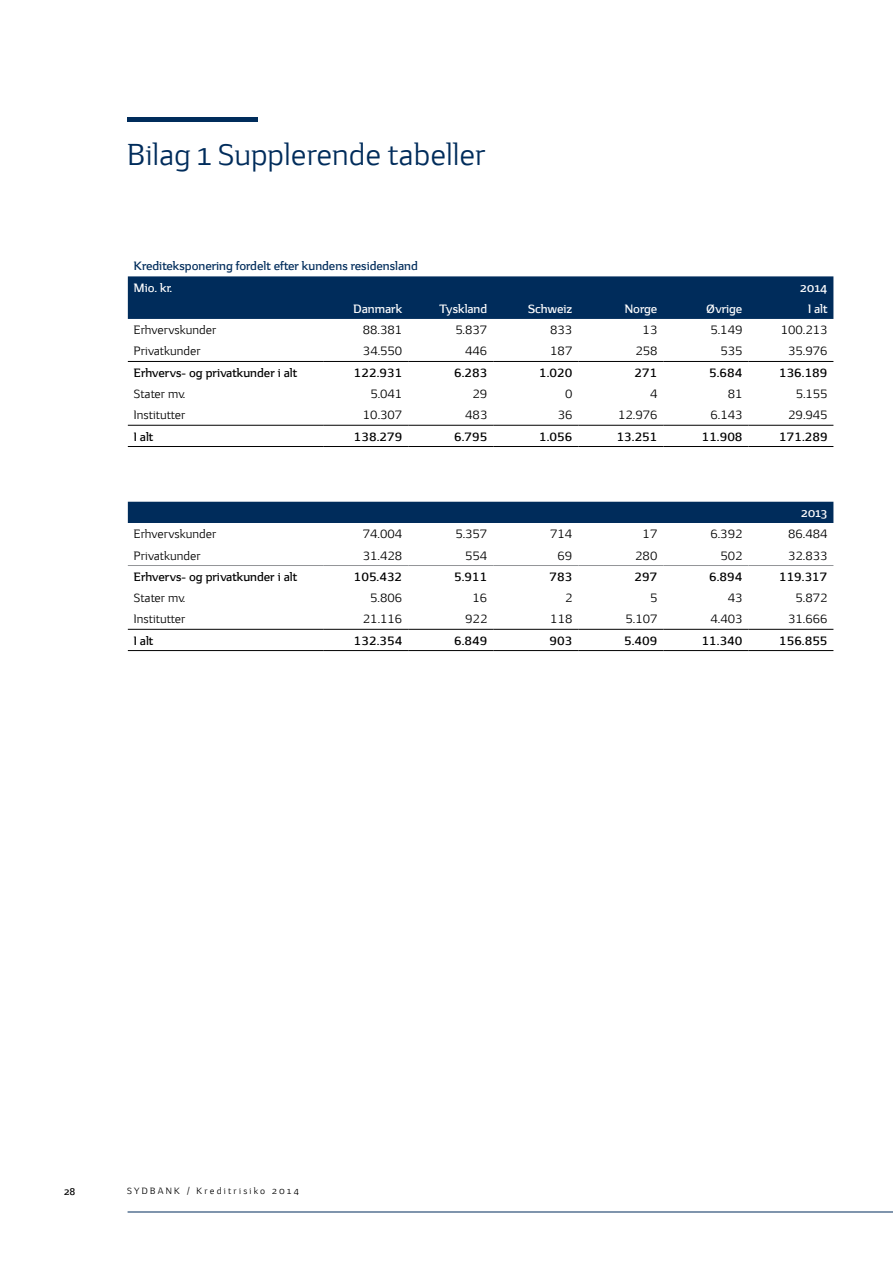
<style>
.page{position:relative;width:893px;height:1263px;background:#fff}
.page>*{position:absolute;margin:0;border:0;box-sizing:border-box;transform-origin:0 0}
.t1{font:30px "Sydbank";color:#002c5b}
.t2{font:12px "Sydbank";color:#000}
.t3{font:700 12px "Sydbank";color:#000}
.t4{font:700 12px "Sydbank";color:#fff}
.t5{font:700 12px "Sydbank";color:#002c5b}
.t6{font:700 9.75px "Sydbank";color:#000}
.t7{font:9px "Sydbank";letter-spacing:.25em;color:#000}
</style>
<div class="page">
<hr style="left:128px;top:1211px;width:765px;height:1px;background:#002c5b">
<div style="left:128px;top:117px;width:130px;height:5px;background:#002c5b"></div>
<div style="left:128px;top:276px;width:705px;height:43px;background:#002c5b"></div>
<hr style="left:128px;top:425px;width:195px;height:1px;background:#000">
<hr style="left:323px;top:425px;width:85px;height:1px;background:#000">
<hr style="left:408px;top:425px;width:85px;height:1px;background:#000">
<hr style="left:493px;top:425px;width:85px;height:1px;background:#000">
<hr style="left:578px;top:425px;width:85px;height:1px;background:#000">
<hr style="left:663px;top:425px;width:85px;height:1px;background:#000">
<hr style="left:748px;top:425px;width:85px;height:1px;background:#000">
<hr style="left:128px;top:446px;width:195px;height:1px;background:#000">
<hr style="left:323px;top:446px;width:85px;height:1px;background:#000">
<hr style="left:408px;top:446px;width:85px;height:1px;background:#000">
<hr style="left:493px;top:446px;width:85px;height:1px;background:#000">
<hr style="left:578px;top:446px;width:85px;height:1px;background:#000">
<hr style="left:663px;top:446px;width:85px;height:1px;background:#000">
<hr style="left:748px;top:446px;width:85px;height:1px;background:#000">
<hr style="left:128px;top:361px;width:195px;height:1px;background:#000">
<hr style="left:323px;top:361px;width:85px;height:1px;background:#000">
<hr style="left:408px;top:361px;width:85px;height:1px;background:#000">
<hr style="left:493px;top:361px;width:85px;height:1px;background:#000">
<hr style="left:578px;top:361px;width:85px;height:1px;background:#000">
<hr style="left:663px;top:361px;width:85px;height:1px;background:#000">
<hr style="left:748px;top:361px;width:85px;height:1px;background:#000">
<div style="left:128px;top:502px;width:705px;height:21px;background:#002c5b"></div>
<hr style="left:128px;top:629px;width:195px;height:1px;background:#000">
<hr style="left:323px;top:629px;width:85px;height:1px;background:#000">
<hr style="left:408px;top:629px;width:85px;height:1px;background:#000">
<hr style="left:493px;top:629px;width:85px;height:1px;background:#000">
<hr style="left:578px;top:629px;width:85px;height:1px;background:#000">
<hr style="left:663px;top:629px;width:85px;height:1px;background:#000">
<hr style="left:748px;top:629px;width:85px;height:1px;background:#000">
<hr style="left:128px;top:650px;width:195px;height:1px;background:#000">
<hr style="left:323px;top:650px;width:85px;height:1px;background:#000">
<hr style="left:408px;top:650px;width:85px;height:1px;background:#000">
<hr style="left:493px;top:650px;width:85px;height:1px;background:#000">
<hr style="left:578px;top:650px;width:85px;height:1px;background:#000">
<hr style="left:663px;top:650px;width:85px;height:1px;background:#000">
<hr style="left:748px;top:650px;width:85px;height:1px;background:#000">
<hr style="left:128px;top:565px;width:195px;height:1px;background:#939598">
<hr style="left:323px;top:565px;width:85px;height:1px;background:#939598">
<hr style="left:408px;top:565px;width:85px;height:1px;background:#939598">
<hr style="left:493px;top:565px;width:85px;height:1px;background:#939598">
<hr style="left:578px;top:565px;width:85px;height:1px;background:#939598">
<hr style="left:663px;top:565px;width:85px;height:1px;background:#939598">
<hr style="left:748px;top:565px;width:85px;height:1px;background:#939598">
<h1 class="t1" style="left:128px;top:138px;width:360px">Bilag 1 Supplerende tabeller</h1>
<p class="t5" style="left:134px;top:259px;width:285px">Krediteksponering fordelt efter kundens residensland</p>
<p class="t4" style="left:134px;top:280px;width:40px">Mio. kr.</p>
<p class="t4" style="left:800px;top:280px;width:29px">2014</p>
<p class="t4" style="left:353px;top:302px;width:50px">Danmark</p>
<p class="t4" style="left:439px;top:302px;width:49px">Tyskland</p>
<p class="t4" style="left:528px;top:302px;width:46px">Schweiz</p>
<p class="t4" style="left:625px;top:302px;width:34px">Norge</p>
<p class="t4" style="left:706px;top:302px;width:38px">Øvrige</p>
<p class="t4" style="left:808px;top:302px;width:21px">I alt</p>
<p class="t2" style="left:134px;top:324px;width:84px">Erhvervskunder</p>
<p class="t2" style="left:363px;top:324px;width:41px">88.381</p>
<p class="t2" style="left:455px;top:324px;width:33px">5.837</p>
<p class="t2" style="left:550px;top:324px;width:24px">833</p>
<p class="t2" style="left:643px;top:324px;width:16px">13</p>
<p class="t2" style="left:710px;top:324px;width:33px">5.149</p>
<p class="t2" style="left:781px;top:324px;width:48px">100.213</p>
<p class="t2" style="left:134px;top:345px;width:68px">Privatkunder</p>
<p class="t2" style="left:363px;top:345px;width:41px">34.550</p>
<p class="t2" style="left:465px;top:345px;width:24px">446</p>
<p class="t2" style="left:550px;top:345px;width:24px">187</p>
<p class="t2" style="left:635px;top:345px;width:24px">258</p>
<p class="t2" style="left:720px;top:345px;width:24px">535</p>
<p class="t2" style="left:788px;top:345px;width:41px">35.976</p>
<p class="t3" style="left:134px;top:366px;width:165px">Erhvervs- og privatkunder i alt</p>
<p class="t3" style="left:354px;top:366px;width:50px">122.931</p>
<p class="t3" style="left:454px;top:366px;width:35px">6.283</p>
<p class="t3" style="left:539px;top:366px;width:35px">1.020</p>
<p class="t3" style="left:635px;top:366px;width:24px">271</p>
<p class="t3" style="left:709px;top:366px;width:35px">5.684</p>
<p class="t3" style="left:779px;top:366px;width:50px">136.189</p>
<p class="t2" style="left:134px;top:387px;width:53px">Stater mv.</p>
<p class="t2" style="left:370px;top:387px;width:33px">5.041</p>
<p class="t2" style="left:473px;top:387px;width:16px">29</p>
<p class="t2" style="left:565px;top:387px;width:9px">0</p>
<p class="t2" style="left:650px;top:387px;width:9px">4</p>
<p class="t2" style="left:728px;top:387px;width:16px">81</p>
<p class="t2" style="left:796px;top:387px;width:33px">5.155</p>
<p class="t2" style="left:134px;top:409px;width:53px">Institutter</p>
<p class="t2" style="left:363px;top:409px;width:41px">10.307</p>
<p class="t2" style="left:465px;top:409px;width:24px">483</p>
<p class="t2" style="left:558px;top:409px;width:16px">36</p>
<p class="t2" style="left:618px;top:409px;width:41px">12.976</p>
<p class="t2" style="left:710px;top:409px;width:34px">6.143</p>
<p class="t2" style="left:788px;top:409px;width:41px">29.945</p>
<p class="t3" style="left:134px;top:429px;width:21px">I alt</p>
<p class="t3" style="left:354px;top:429px;width:50px">138.279</p>
<p class="t3" style="left:454px;top:429px;width:35px">6.795</p>
<p class="t3" style="left:539px;top:429px;width:35px">1.056</p>
<p class="t3" style="left:617px;top:429px;width:42px">13.251</p>
<p class="t3" style="left:702px;top:429px;width:42px">11.908</p>
<p class="t3" style="left:779px;top:429px;width:50px">171.289</p>
<p class="t4" style="left:801px;top:506px;width:28px">2013</p>
<p class="t2" style="left:134px;top:528px;width:84px">Erhvervskunder</p>
<p class="t2" style="left:363px;top:528px;width:41px">74.004</p>
<p class="t2" style="left:455px;top:528px;width:33px">5.357</p>
<p class="t2" style="left:550px;top:528px;width:24px">714</p>
<p class="t2" style="left:643px;top:528px;width:16px">17</p>
<p class="t2" style="left:710px;top:528px;width:34px">6.392</p>
<p class="t2" style="left:788px;top:528px;width:41px">86.484</p>
<p class="t2" style="left:134px;top:549px;width:68px">Privatkunder</p>
<p class="t2" style="left:363px;top:549px;width:41px">31.428</p>
<p class="t2" style="left:465px;top:549px;width:24px">554</p>
<p class="t2" style="left:558px;top:549px;width:16px">69</p>
<p class="t2" style="left:635px;top:549px;width:24px">280</p>
<p class="t2" style="left:720px;top:549px;width:24px">502</p>
<p class="t2" style="left:788px;top:549px;width:41px">32.833</p>
<p class="t3" style="left:134px;top:570px;width:165px">Erhvervs- og privatkunder i alt</p>
<p class="t3" style="left:354px;top:570px;width:50px">105.432</p>
<p class="t3" style="left:454px;top:570px;width:35px">5.911</p>
<p class="t3" style="left:549px;top:570px;width:24px">783</p>
<p class="t3" style="left:635px;top:570px;width:24px">297</p>
<p class="t3" style="left:709px;top:570px;width:35px">6.894</p>
<p class="t3" style="left:779px;top:570px;width:50px">119.317</p>
<p class="t2" style="left:134px;top:591px;width:53px">Stater mv.</p>
<p class="t2" style="left:370px;top:591px;width:33px">5.806</p>
<p class="t2" style="left:473px;top:591px;width:16px">16</p>
<p class="t2" style="left:565px;top:591px;width:9px">2</p>
<p class="t2" style="left:650px;top:591px;width:9px">5</p>
<p class="t2" style="left:728px;top:591px;width:16px">43</p>
<p class="t2" style="left:796px;top:591px;width:33px">5.872</p>
<p class="t2" style="left:134px;top:613px;width:53px">Institutter</p>
<p class="t2" style="left:363px;top:613px;width:41px">21.116</p>
<p class="t2" style="left:465px;top:613px;width:24px">922</p>
<p class="t2" style="left:550px;top:613px;width:24px">118</p>
<p class="t2" style="left:625px;top:613px;width:33px">5.107</p>
<p class="t2" style="left:710px;top:613px;width:34px">4.403</p>
<p class="t2" style="left:788px;top:613px;width:41px">31.666</p>
<p class="t3" style="left:134px;top:633px;width:21px">I alt</p>
<p class="t3" style="left:354px;top:633px;width:50px">132.354</p>
<p class="t3" style="left:454px;top:633px;width:35px">6.849</p>
<p class="t3" style="left:550px;top:633px;width:24px">903</p>
<p class="t3" style="left:624px;top:633px;width:35px">5.409</p>
<p class="t3" style="left:702px;top:633px;width:42px">11.340</p>
<p class="t3" style="left:779px;top:633px;width:50px">156.855</p>
<p class="t6" style="left:64px;top:1186px;width:13px">28</p>
<p class="t7" style="left:127px;top:1186px;width:173px">SYDBANK / Kreditrisiko 2014</p>
</div>
